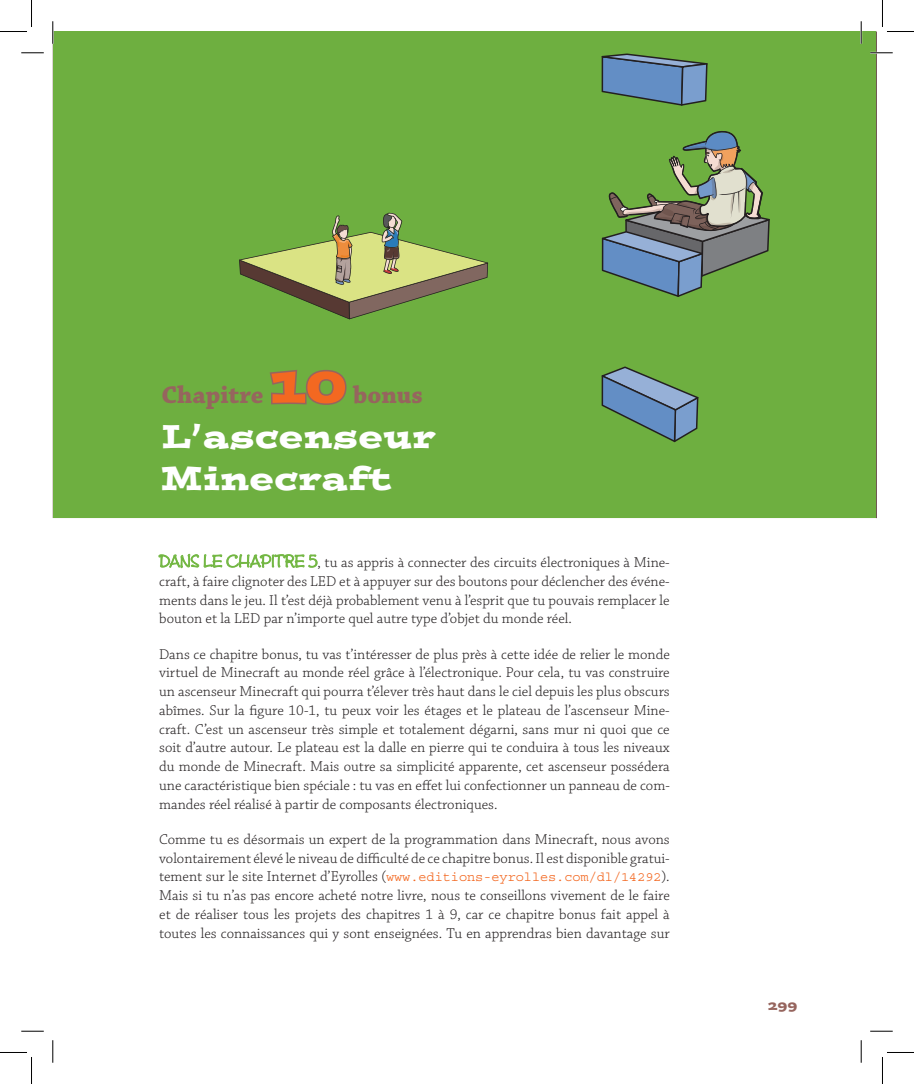
<style>
.page{position:relative;width:914px;height:1084px;background:#fff}
.page>*{position:absolute;margin:0;border:0;box-sizing:border-box;transform-origin:0 0}
.t1{font:57px "Postino Std";color:#f36821}
.t2{font:33px/42px "Postino Std";color:#fff}
.t3{font:700 25.5px "Chaparral Pro";color:#96655e}
.t4{font:300 15px/18.8px "Chaparral Pro";color:#231f20;text-align:justify}
.t5{font:13.5px "Postino Std";color:#96655e}
.s1{font-family:"Zipty Do Std";font-weight:400;font-size:18px;color:#73b743}
.s2{font-family:"Courier Std";font-weight:400;font-size:13.5px;color:#f36821}
</style>
<div class="page">
<div style="left:54px;top:32px;width:822px;height:486px;background:#6eaf40"></div>
<svg style="left:601px;top:366px;width:97px;height:76px"></svg>
<svg style="left:601px;top:53px;width:106px;height:53px"></svg>
<svg style="left:601px;top:131px;width:168px;height:166px"></svg>
<svg style="left:239px;top:213px;width:249px;height:106px"></svg>
<svg style="left:269px;top:370px;width:78px;height:35px"></svg>
<svg style="left:158px;top:553px;width:160px;height:16px"></svg>
<hr style="left:870px;top:52px;width:22px;height:2px;background:#fff">
<hr style="left:860px;top:21px;width:2px;height:23px;background:#fff">
<svg style="left:21px;top:53px;width:23px;height:1px"></svg>
<svg style="left:870px;top:53px;width:22px;height:1px"></svg>
<svg style="left:21px;top:1030px;width:23px;height:1px"></svg>
<svg style="left:870px;top:1030px;width:22px;height:1px"></svg>
<svg style="left:53px;top:21px;width:1px;height:23px"></svg>
<svg style="left:53px;top:1040px;width:1px;height:22px"></svg>
<svg style="left:860px;top:21px;width:1px;height:23px"></svg>
<svg style="left:860px;top:1040px;width:1px;height:22px"></svg>
<svg style="left:0;top:0;width:32px;height:32px"></svg>
<svg style="left:0;top:1052px;width:32px;height:31px"></svg>
<svg style="left:882px;top:0;width:31px;height:32px"></svg>
<svg style="left:882px;top:1052px;width:31px;height:31px"></svg>
<h1 class="t1" style="left:269px;top:344px;width:80px">10</h1>
<h3 class="t3" style="left:353px;top:379px;width:71px">bonus</h3>
<h2 class="t2" style="left:162px;top:414px;width:276px">L’ascenseur<br>Minecraft</h2>
<h3 class="t3" style="left:162px;top:379px;width:103px">Chapitre</h3>
<p class="t4" style="left:159px;top:553px;width:512px"><span class="s1">DANS LE CHAPITRE 5</span>, tu as appris à connecter des circuits électroniques à Mine&shy;craft, à faire clignoter des LED et à appuyer sur des boutons pour déclencher des événe&shy;ments dans le jeu. Il t’est déjà probablement venu à l’esprit que tu pouvais remplacer le bouton et la LED par n’importe quel autre type d’objet du monde réel.</p>
<p class="t4" style="left:159px;top:645px;width:512px">Dans ce chapitre bonus, tu vas t’intéresser de plus près à cette idée de relier le monde virtuel de Minecraft au monde réel grâce à l’électronique. Pour cela, tu vas construire un ascenseur Minecraft qui pourra t’élever très haut dans le ciel depuis les plus obscurs abîmes. Sur la figure 10-1, tu peux voir les étages et le plateau de l’ascenseur Mine&shy;craft. C’est un ascenseur très simple et totalement dégarni, sans mur ni quoi que ce soit d’autre autour. Le plateau est la dalle en pierre qui te conduira à tous les niveaux du monde de Minecraft. Mais outre sa simplicité apparente, cet ascenseur possédera une caractéristique bien spéciale : tu vas en effet lui confectionner un panneau de com&shy;mandes réel réalisé à partir de composants électroniques.</p>
<p class="t4" style="left:159px;top:830px;width:512px">Comme tu es désormais un expert de la programmation dans Minecraft, nous avons volontairement élevé le niveau de difficulté de ce chapitre bonus. Il est disponible gratui&shy;tement sur le site Internet d’Eyrolles (<span class="s2">www.editions-eyrolles.com/dl/14292</span>).<br>Mais si tu n’as pas encore acheté notre livre, nous te conseillons vivement de le faire et de réaliser tous les projets des chapitres 1 à 9, car ce chapitre bonus fait appel à toutes les connaissances qui y sont enseignées. Tu en apprendras bien davantage sur</p>
<p class="t5" style="left:768px;top:996px;width:31px">299</p>
</div>
